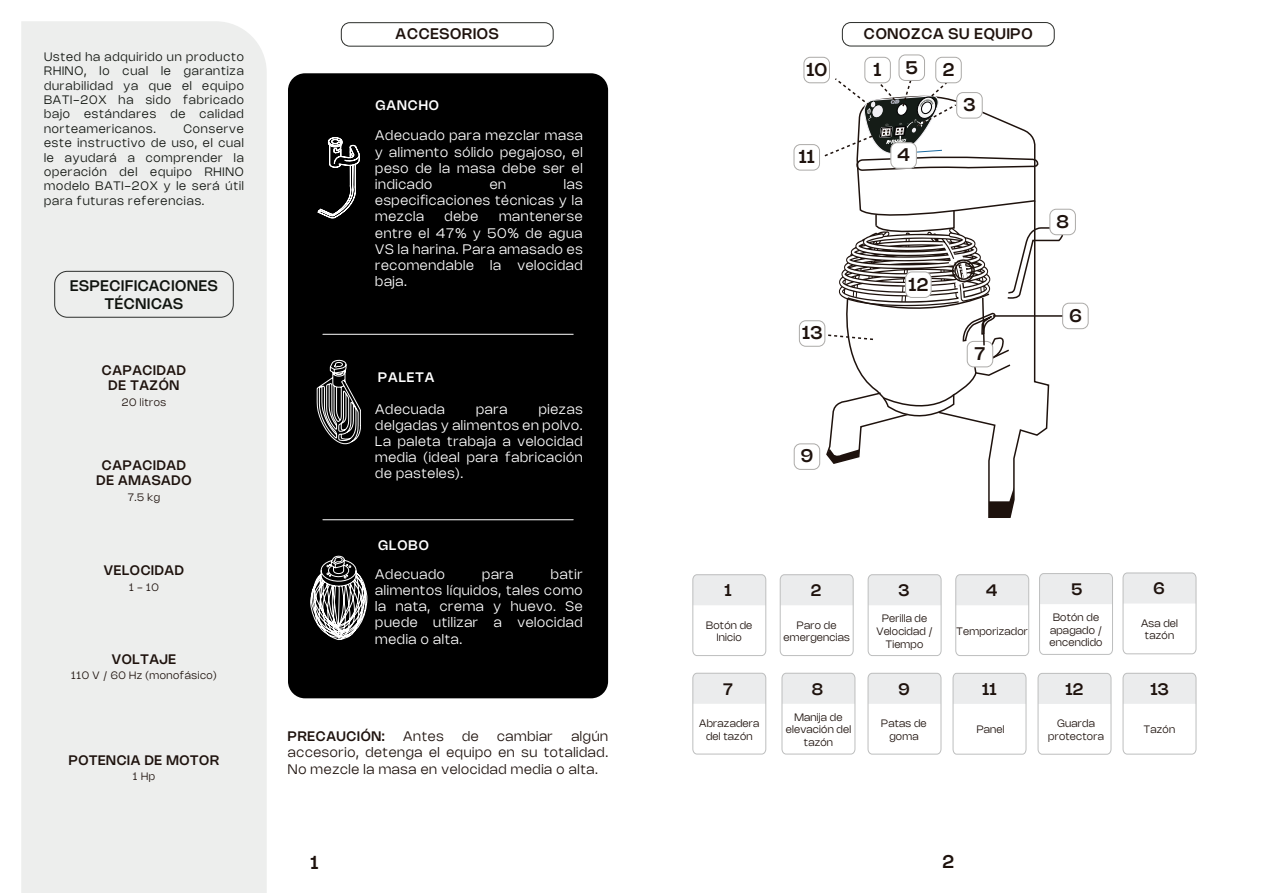
<style>
.page{position:relative;width:1263px;height:893px;background:#fff}
.page>*{position:absolute;margin:0;border:0;box-sizing:border-box;transform-origin:0 0}
.t1{font:500 18px "Nohemi";color:#1e120d}
.t2{font:500 16.35px "Nohemi";color:#1e120d}
.t3{font:500 15px "Nohemi";letter-spacing:.05em;color:#1e120d}
.t4{font:500 15px/18px "Nohemi";letter-spacing:.05em;color:#10140f;text-align:center}
.t5{font:300 13.5px/16.2px "Nohemi";letter-spacing:.05em;color:#fff;text-align:justify}
.t6{font:300 13.5px/16.2px "Nohemi";letter-spacing:.05em;color:#1e120d;text-align:justify}
.t7{font:500 13.5px/15px "Nohemi";letter-spacing:.05em;color:#1e120d;text-align:center}
.t8{font:500 13.5px "Nohemi";letter-spacing:.075em;color:#fff}
.t9{font:300 12px/14.4px "Nohemi";letter-spacing:.07em;color:#10140f;text-align:justify}
.t10{font:300 10.5px/12.6px "Nohemi";letter-spacing:.02em;color:#1e120d;text-align:center}
.t11{font:300 10.5px "Nohemi";letter-spacing:.05em;color:#1e120d}
</style>
<div class="page">
<div style="left:21px;top:21px;width:246px;height:872px;background:#edeeed"></div>
<div style="left:54px;top:271px;width:180px;height:47px;border:1px solid #2c2e2c;border-radius:13px"></div>
<div style="left:341px;top:22px;width:212px;height:25px;border:1px solid #2b2d2a;border-radius:9px"></div>
<div style="left:288px;top:73px;width:320px;height:625px;background:#000;border-radius:17px"></div>
<svg style="left:318px;top:137px;width:42px;height:81px"></svg>
<svg style="left:317px;top:360px;width:44px;height:84px"></svg>
<svg style="left:310px;top:556px;width:58px;height:84px"></svg>
<hr style="left:323px;top:334px;width:250px;height:1px;background:#fff">
<hr style="left:323px;top:519px;width:250px;height:1px;background:#fff">
<svg style="left:868px;top:574px;width:73px;height:82px"></svg>
<svg style="left:780px;top:574px;width:73px;height:82px"></svg>
<svg style="left:692px;top:574px;width:74px;height:82px"></svg>
<svg style="left:955px;top:574px;width:74px;height:82px"></svg>
<svg style="left:781px;top:673px;width:74px;height:81px"></svg>
<svg style="left:868px;top:673px;width:73px;height:81px"></svg>
<svg style="left:953px;top:673px;width:73px;height:82px"></svg>
<svg style="left:692px;top:673px;width:74px;height:81px"></svg>
<svg style="left:1123px;top:573px;width:73px;height:81px"></svg>
<svg style="left:1039px;top:573px;width:74px;height:82px"></svg>
<div style="left:842px;top:22px;width:212px;height:24px;border:1px solid #2b2d2a;border-radius:9px"></div>
<svg style="left:1038px;top:673px;width:73px;height:82px"></svg>
<svg style="left:1123px;top:673px;width:73px;height:81px"></svg>
<div style="left:864px;top:57px;width:27px;height:26px;border:1px solid #acaaa8;border-radius:6px"></div>
<div style="left:935px;top:57px;width:27px;height:26px;border:1px solid #acaaa8;border-radius:6px"></div>
<div style="left:898px;top:54px;width:27px;height:27px;border:1px solid #acaaa8;border-radius:6px"></div>
<div style="left:1062px;top:303px;width:27px;height:26px;border:1px solid #acaaa8;border-radius:6px"></div>
<div style="left:1049px;top:209px;width:27px;height:26px;border:1px solid #acaaa8;border-radius:6px"></div>
<div style="left:794px;top:443px;width:26px;height:27px;border:1px solid #acaaa8;border-radius:6px"></div>
<div style="left:793px;top:144px;width:27px;height:27px;border:1px solid #acaaa8;border-radius:6px"></div>
<div style="left:799px;top:320px;width:26px;height:27px;border:1px solid #acaaa8;border-radius:6px"></div>
<div style="left:803px;top:57px;width:27px;height:26px;border:1px solid #acaaa8;border-radius:6px"></div>
<svg style="left:823px;top:77px;width:244px;height:441px"></svg>
<div style="left:905px;top:272px;width:26px;height:25px;background:#fff;border-radius:6px"></div>
<div style="left:905px;top:271px;width:26px;height:27px;border:1px solid #acaaa8;border-radius:6px"></div>
<div style="left:954px;top:261px;width:19px;height:19px;border:2px solid #1e120d;border-radius:50%"></div>
<div style="left:952px;top:259px;width:23px;height:23px;border:2px solid #1e120d;border-radius:50%"></div>
<p class="t9" style="left:44px;top:50px;width:201px">Usted ha adquirido un producto RHINO, lo cual le garantiza durabilidad ya que el equipo BATI-20X ha sido fabricado bajo estándares de calidad norteamericanos.</p>
<p class="t9" style="left:44px;top:122px;width:201px;text-indent:139px">Conserve este instructivo de uso, el cual le ayudará a comprender la operación del equipo RHINO modelo BATI-20X y le será útil para futuras referencias.</p>
<p class="t4" style="left:70px;top:277px;width:149px">ESPECIFICACIONES<br>TÉCNICAS</p>
<p class="t7" style="left:102px;top:364px;width:86px">CAPACIDAD<br>DE TAZÓN</p>
<p class="t11" style="left:122px;top:397px;width:46px">20 litros</p>
<p class="t7" style="left:96px;top:458px;width:97px">CAPACIDAD<br>DE AMASADO</p>
<p class="t10" style="left:128px;top:491px;width:34px">7.5 kg</p>
<p class="t7" style="left:104px;top:564px;width:82px">VELOCIDAD</p>
<p class="t10" style="left:129px;top:582px;width:31px">1 - 10</p>
<p class="t7" style="left:112px;top:653px;width:66px">VOLTAJE</p>
<p class="t11" style="left:71px;top:670px;width:147px">110 V / 60 Hz (monofásico)</p>
<p class="t7" style="left:69px;top:754px;width:152px">POTENCIA DE MOTOR</p>
<p class="t10" style="left:133px;top:771px;width:24px">1 Hp</p>
<p class="t3" style="left:396px;top:27px;width:105px">ACCESORIOS</p>
<p class="t8" style="left:375px;top:99px;width:65px">GANCHO</p>
<p class="t5" style="left:375px;top:128px;width:209px">Adecuado para mezclar masa y alimento sólido pegajoso, el peso de la masa debe ser el indicado</p>
<p class="t5" style="left:375px;top:177px;width:209px;text-indent:189px">las especificaciones técnicas y la mezcla</p>
<p class="t5" style="left:490px;top:177px;width:18px">en</p>
<p class="t5" style="left:445px;top:209px;width:35px">debe</p>
<p class="t5" style="left:375px;top:209px;width:209px;text-indent:124px">mantenerse entre el 47% y 50% de agua VS la harina. Para amasado es recomendable la velocidad baja.</p>
<p class="t8" style="left:378px;top:370px;width:58px">PALETA</p>
<p class="t5" style="left:375px;top:401px;width:71px">Adecuada</p>
<p class="t5" style="left:476px;top:401px;width:33px">para</p>
<p class="t5" style="left:375px;top:401px;width:209px;text-indent:164px">piezas delgadas y alimentos en polvo.<br>La paleta trabaja a velocidad media (ideal para fabricación de pasteles).</p>
<p class="t8" style="left:378px;top:538px;width:52px">GLOBO</p>
<p class="t5" style="left:375px;top:567px;width:71px">Adecuado</p>
<p class="t5" style="left:482px;top:567px;width:33px">para</p>
<p class="t5" style="left:375px;top:567px;width:209px;text-indent:176px">batir alimentos líquidos, tales como la nata, crema y huevo. Se puede utilizar a velocidad media o alta.</p>
<p class="t7" style="left:288px;top:730px;width:98px">PRECAUCIÓN:</p>
<p class="t6" style="left:403px;top:729px;width:42px">Antes</p>
<p class="t6" style="left:462px;top:729px;width:18px">de</p>
<p class="t6" style="left:497px;top:729px;width:57px">cambiar</p>
<p class="t6" style="left:288px;top:729px;width:322px;text-indent:283px">algún accesorio, detenga el equipo en su totalidad.<br>No mezcle la masa en velocidad media o alta.</p>
<h1 class="t1" style="left:806px;top:61px;width:23px">10</h1>
<h1 class="t1" style="left:799px;top:148px;width:18px">11</h1>
<h1 class="t1" style="left:802px;top:324px;width:22px">13</h1>
<h1 class="t1" style="left:801px;top:447px;width:14px">9</h1>
<p class="t3" style="left:864px;top:27px;width:170px">CONOZCA SU EQUIPO</p>
<h1 class="t1" style="left:906px;top:58px;width:14px">5</h1>
<h1 class="t1" style="left:874px;top:61px;width:10px">1</h1>
<h1 class="t1" style="left:943px;top:61px;width:13px">2</h1>
<h1 class="t1" style="left:963px;top:96px;width:14px">3</h1>
<h1 class="t1" style="left:897px;top:146px;width:15px">4</h1>
<h1 class="t1" style="left:908px;top:275px;width:21px">12</h1>
<h1 class="t1" style="left:975px;top:345px;width:12px">7</h1>
<h1 class="t1" style="left:1056px;top:213px;width:14px">8</h1>
<h1 class="t1" style="left:1069px;top:307px;width:14px">6</h1>
<p class="t2" style="left:725px;top:582px;width:9px">1</p>
<p class="t2" style="left:811px;top:582px;width:12px">2</p>
<p class="t2" style="left:898px;top:582px;width:12px">3</p>
<p class="t2" style="left:986px;top:582px;width:13px">4</p>
<p class="t10" style="left:783px;top:619px;width:68px">Paro de emergencias</p>
<p class="t10" style="left:876px;top:613px;width:58px">Perilla de<br>Velocidad /<br>Tiempo</p>
<p class="t10" style="left:706px;top:619px;width:48px">Botón de<br>Inicio</p>
<p class="t10" style="left:957px;top:625px;width:73px">Temporizador</p>
<p class="t2" style="left:723px;top:681px;width:11px">7</p>
<p class="t10" style="left:699px;top:718px;width:62px">Abrazadera del tazón</p>
<p class="t2" style="left:812px;top:681px;width:13px">8</p>
<p class="t10" style="left:786px;top:711px;width:67px">Manija de elevación del tazón</p>
<p class="t2" style="left:898px;top:681px;width:13px">9</p>
<p class="t10" style="left:881px;top:718px;width:47px">Patas de goma</p>
<p class="t2" style="left:982px;top:681px;width:16px">11</p>
<p class="t10" style="left:977px;top:724px;width:29px">Panel</p>
<p class="t2" style="left:1071px;top:581px;width:12px">5</p>
<p class="t2" style="left:1153px;top:581px;width:13px">6</p>
<p class="t10" style="left:1141px;top:617px;width:38px">Asa del tazón</p>
<p class="t10" style="left:1050px;top:612px;width:54px">Botón de apagado / encendido</p>
<p class="t2" style="left:1065px;top:681px;width:20px">12</p>
<p class="t10" style="left:1048px;top:718px;width:57px">Guarda protectora</p>
<p class="t2" style="left:1150px;top:681px;width:20px">13</p>
<p class="t10" style="left:1144px;top:724px;width:33px">Tazón</p>
<h1 class="t1" style="left:311px;top:853px;width:10px">1</h1>
<h1 class="t1" style="left:942px;top:853px;width:13px">2</h1>
</div>
